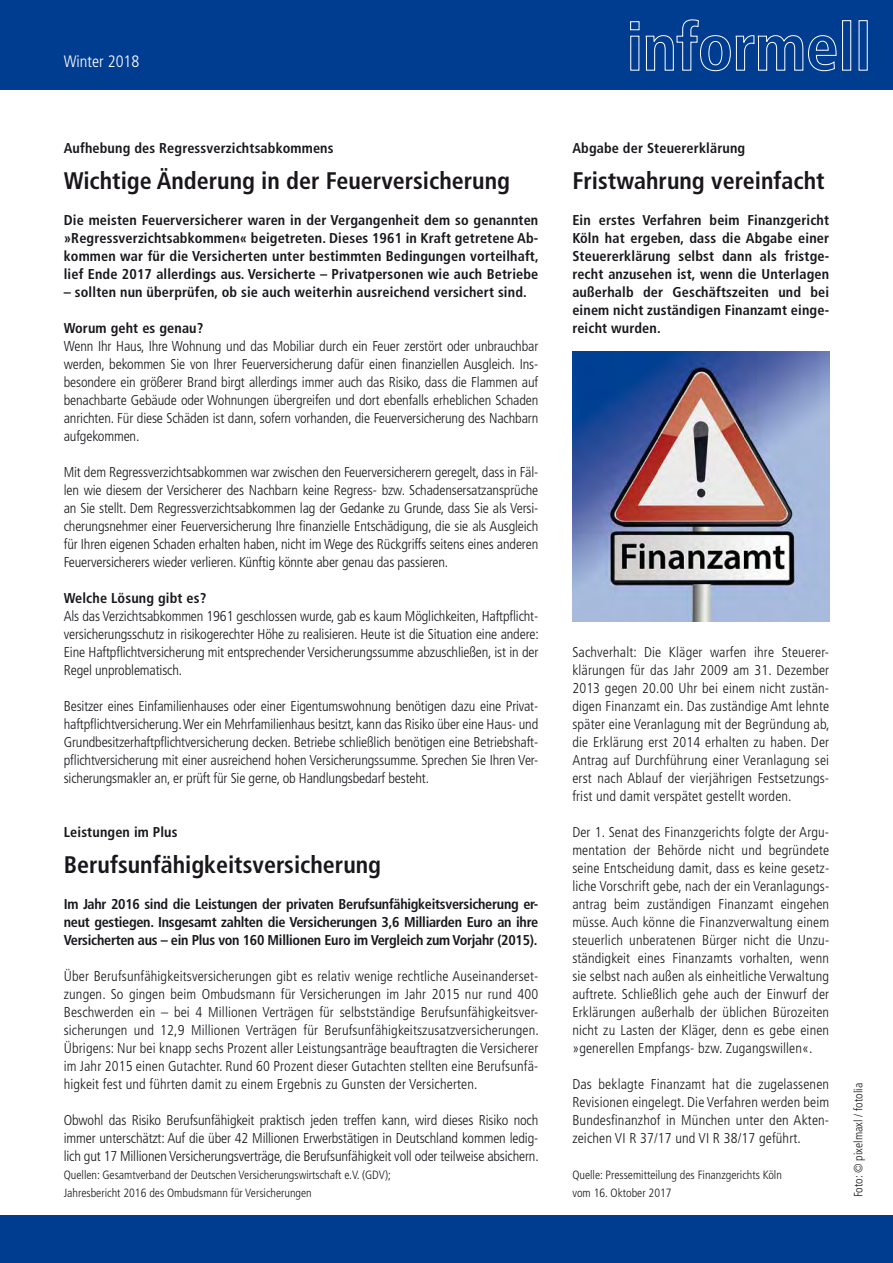
<style>
.page{position:relative;width:893px;height:1263px;background:#fff}
.page>*{position:absolute;margin:0;border:0;box-sizing:border-box;transform-origin:0 0}
.t1{font:700 condensed 24px "Frutiger LT Std";color:#1a171c}
.t2{font:300 condensed 16.5px "Frutiger LT Std";color:#fff}
.t3{font:300 condensed 14.25px/18px "Frutiger LT Std";letter-spacing:-.01em;color:#1a171c;text-align:justify}
.t4{font:700 condensed 14.25px/18px "Frutiger LT Std";letter-spacing:.01em;color:#1a171c;text-align:justify}
.t5{font:300 condensed 12px/18px "Frutiger LT Std";color:#1a171c}
</style>
<div class="page">
<img style="left:572px;top:351px;width:257px;height:270px">
<div style="left:0;top:1215px;width:893px;height:48px;background:#003d90"></div>
<div style="left:0;top:0;width:893px;height:89px;background:#003d90"></div>
<svg style="left:630px;top:19px;width:207px;height:52px"></svg>
<div style="left:842px;top:20px;width:9px;height:51px;border:1px solid #fff"></div>
<p class="t2" style="left:64px;top:52px;width:77px">Winter 2018</p>
<p class="t4" style="left:64px;top:139px;width:271px">Aufhebung des Regressverzichtsabkommens</p>
<h1 class="t1" style="left:64px;top:167px;width:448px">Wichtige Änderung in der Feuerversicherung</h1>
<p class="t4" style="left:64px;top:211px;width:477px">Die meisten Feuerversicherer waren in der Vergangenheit dem so genannten »Regressverzichtsabkommen« beigetreten. Dieses 1961 in Kraft getretene Ab&shy;kommen war für die Versicherten unter bestimmten Bedingungen vorteilhaft, lief Ende 2017 allerdings aus. Versicherte – Privatpersonen wie auch Betriebe</p>
<p class="t4" style="left:64px;top:283px;width:465px">– sollten nun überprüfen, ob sie auch weiterhin ausreichend versichert sind.</p>
<p class="t4" style="left:64px;top:319px;width:141px">Worum geht es genau?</p>
<p class="t3" style="left:64px;top:337px;width:476px">Wenn Ihr Haus, Ihre Wohnung und das Mobiliar durch ein Feuer zerstört oder unbrauchbar werden, bekommen Sie von Ihrer Feuerversicherung dafür einen finanziellen Ausgleich. Ins&shy;besondere ein größerer Brand birgt allerdings immer auch das Risiko, dass die Flammen auf benachbarte Gebäude oder Wohnungen übergreifen und dort ebenfalls erheblichen Schaden anrichten. Für diese Schäden ist dann, sofern vorhanden, die Feuerversicherung des Nachbarn aufgekommen.</p>
<p class="t3" style="left:64px;top:463px;width:476px">Mit dem Regressverzichtsabkommen war zwischen den Feuerversicherern geregelt, dass in Fäl&shy;len wie diesem der Versicherer des Nachbarn keine Regress- bzw. Schadensersatzansprüche an Sie stellt. Dem Regressverzichtsabkommen lag der Gedanke zu Grunde, dass Sie als Versi&shy;cherungsnehmer einer Feuerversicherung Ihre finanzielle Entschädigung, die sie als Ausgleich für Ihren eigenen Schaden erhalten haben, nicht im Wege des Rückgriffs seitens eines anderen Feuerversicherers wieder verlieren. Künftig könnte aber genau das passieren.</p>
<p class="t4" style="left:64px;top:589px;width:144px">Welche Lösung gibt es?</p>
<p class="t3" style="left:64px;top:607px;width:477px">Als das Verzichtsabkommen 1961 geschlossen wurde, gab es kaum Möglichkeiten, Haftpflicht&shy;versicherungsschutz in risikogerechter Höhe zu realisieren. Heute ist die Situation eine andere:<br>Eine Haftpflichtversicherung mit entsprechender Versicherungssumme abzuschließen, ist in der Regel unproblematisch.</p>
<p class="t3" style="left:64px;top:697px;width:476px">Besitzer eines Einfamilienhauses oder einer Eigentumswohnung benötigen dazu eine Privat&shy;haftpflichtversicherung. Wer ein Mehrfamilienhaus besitzt, kann das Risiko über eine Haus- und Grundbesitzerhaftpflichtversicherung decken. Betriebe schließlich benötigen eine Betriebshaft&shy;pflichtversicherung mit einer ausreichend hohen Versicherungssumme. Sprechen Sie Ihren Ver&shy;sicherungsmakler an, er prüft für Sie gerne, ob Handlungsbedarf besteht.</p>
<p class="t4" style="left:64px;top:823px;width:115px">Leistungen im Plus</p>
<h1 class="t1" style="left:64px;top:851px;width:319px">Berufsunfähigkeitsversicherung</h1>
<p class="t4" style="left:64px;top:895px;width:476px">Im Jahr 2016 sind die Leistungen der privaten Berufsunfähigkeitsversicherung er&shy;neut gestiegen. Insgesamt zahlten die Versicherungen 3,6 Milliarden Euro an ihre Versicherten aus – ein Plus von 160 Millionen Euro im Vergleich zum Vorjahr (2015).</p>
<p class="t3" style="left:64px;top:967px;width:477px">Über Berufsunfähigkeitsversicherungen gibt es relativ wenige rechtliche Auseinanderset&shy;zungen. So gingen beim Ombudsmann für Versicherungen im Jahr 2015 nur rund 400<br>Beschwerden ein – bei 4 Millionen Verträgen für selbstständige Berufsunfähigkeitsver&shy;sicherungen und 12,9 Millionen Verträgen für Berufsunfähigkeitszusatzversicherungen.<br>Übrigens: Nur bei knapp sechs Prozent aller Leistungsanträge beauftragten die Versicherer im Jahr 2015 einen Gutachter. Rund 60 Prozent dieser Gutachten stellten eine Berufsunfä&shy;higkeit fest und führten damit zu einem Ergebnis zu Gunsten der Versicherten.</p>
<p class="t3" style="left:64px;top:1111px;width:477px">Obwohl das Risiko Berufsunfähigkeit praktisch jeden treffen kann, wird dieses Risiko noch immer unterschätzt: Auf die über 42 Millionen Erwerbstätigen in Deutschland kommen ledig&shy;lich gut 17 Millionen Versicherungsverträge, die Berufsunfähigkeit voll oder teilweise absichern.</p>
<p class="t5" style="left:64px;top:1166px;width:329px">Quellen: Gesamtverband der Deutschen Versicherungswirtschaft e.V. (GDV);<br>Jahresbericht 2016 des Ombudsmann für Versicherungen</p>
<p class="t4" style="left:572px;top:139px;width:174px">Abgabe der Steuererklärung</p>
<h1 class="t1" style="left:572px;top:167px;width:254px">Fristwahrung vereinfacht</h1>
<p class="t4" style="left:572px;top:211px;width:258px">Ein erstes Verfahren beim Finanzgericht Köln hat ergeben, dass die Abgabe einer Steuererklärung selbst dann als fristge&shy;recht anzusehen ist, wenn die Unterlagen außerhalb der Geschäftszeiten und bei einem nicht zuständigen Finanzamt einge&shy;reicht wurden.</p>
<p class="t3" style="left:572px;top:643px;width:259px">Sachverhalt: Die Kläger warfen ihre Steuerer&shy;klärungen für das Jahr 2009 am 31. Dezember 2013 gegen 20.00 Uhr bei einem nicht zustän&shy;digen Finanzamt ein. Das zuständige Amt lehnte später eine Veranlagung mit der Begründung ab, die Erklärung erst 2014 erhalten zu haben. Der Antrag auf Durchführung einer Veranlagung sei erst nach Ablauf der vierjährigen Festsetzungs&shy;frist und damit verspätet gestellt worden.</p>
<p class="t3" style="left:572px;top:823px;width:258px">Der 1. Senat des Finanzgerichts folgte der Argu&shy;mentation der Behörde nicht und begründete seine Entscheidung damit, dass es keine gesetz&shy;liche Vorschrift gebe, nach der ein Veranlagungs&shy;antrag beim zuständigen Finanzamt eingehen müsse. Auch könne die Finanzverwaltung einem steuerlich unberatenen Bürger nicht die Unzu&shy;ständigkeit eines Finanzamts vorhalten, wenn sie selbst nach außen als einheitliche Verwaltung auftrete. Schließlich gehe auch der Einwurf der Erklärungen außerhalb der üblichen Bürozeiten nicht zu Lasten der Kläger, denn es gebe einen »generellen Empfangs- bzw. Zugangswillen«.</p>
<p class="t3" style="left:572px;top:1075px;width:258px">Das beklagte Finanzamt hat die zugelassenen Revisionen eingelegt. Die Verfahren werden beim Bundesfinanzhof in München unter den Akten&shy;zeichen VI R 37/17 und VI R 38/17 geführt.</p>
<p class="t5" style="left:572px;top:1166px;width:211px">Quelle: Pressemitteilung des Finanzgerichts Köln vom 16. Oktober 2017</p>
<p class="t5" style="left:850px;top:1197px;width:116px;rotate:-90deg">Foto: © pixelmaxl / fotolia</p>
</div>
